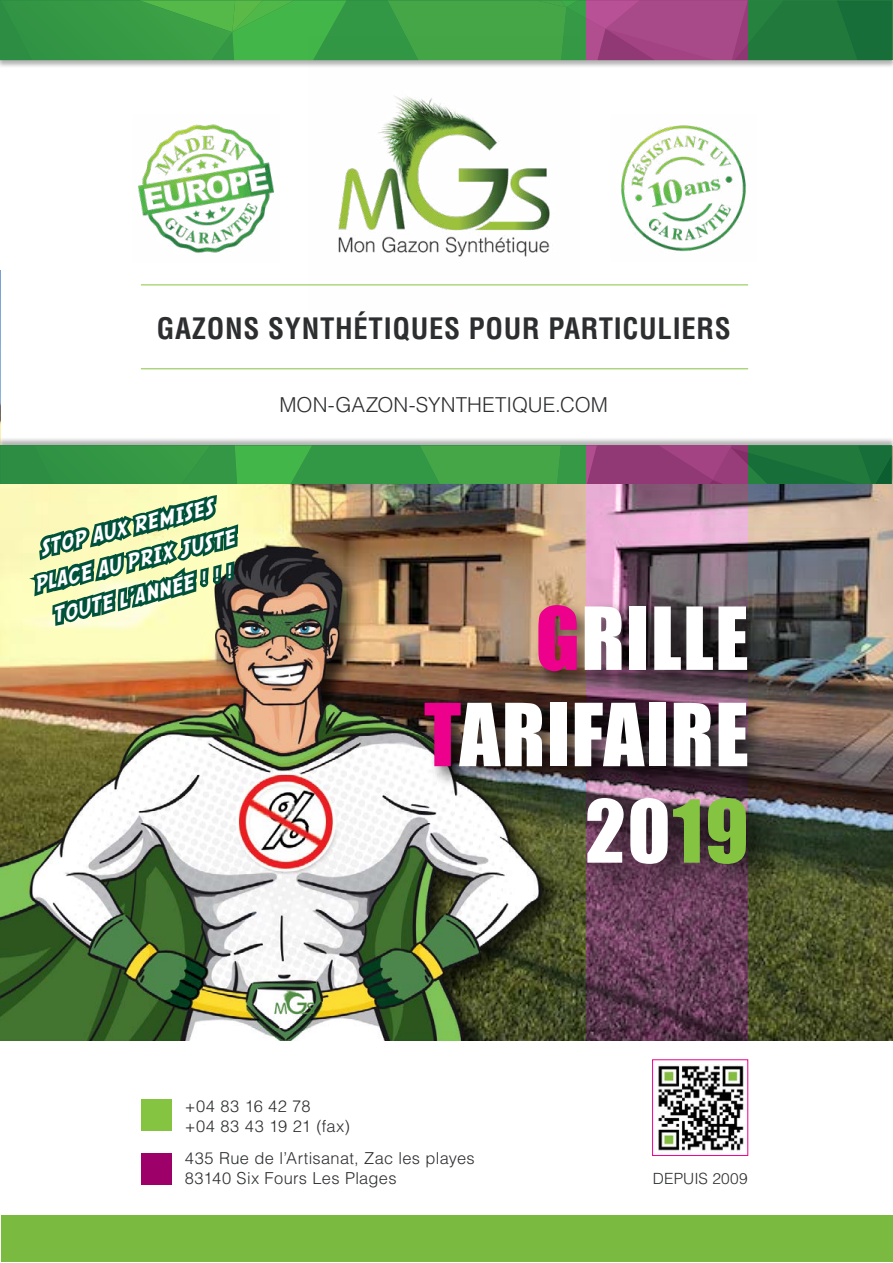
<style>
.page{position:relative;width:893px;height:1263px;background:#fff}
.page>*{position:absolute;margin:0;border:0;box-sizing:border-box;transform-origin:0 0}
.t1{font:80.25px/96.4px "Impact";letter-spacing:.02em;color:#fff;text-align:right}
.t2{font:700 condensed 28.8px "Helvetica LT Std";letter-spacing:.025em;color:#2d2e30}
.t3{font:20.55px/34.3px "SF Comic Script";color:#fff;text-align:center}
.t4{font:300 20.55px "Helvetica LT Std";letter-spacing:.005em;color:#2d2e30}
.t5{font:300 16.5px/19.8px "Helvetica LT Std";letter-spacing:.02em;color:#2d2e30}
.t6{font:300 15.45px "Helvetica LT Std";letter-spacing:.005em;color:#2d2e30}
.s1{color:#ec008c}
.s2{color:#85c441}
</style>
<div class="page">
<img style="left:0;top:271px;width:893px;height:770px">
<div style="left:1px;top:60px;width:892px;height:385px;background:#fff"></div>
<div style="left:0;top:0;width:893px;height:68px;background:#000;opacity:.3"></div>
<svg style="left:0;top:0;width:892px;height:60px;background:#359843"></svg>
<svg style="left:586px;top:0;width:162px;height:1041px;background:#885777"></svg>
<div style="left:0;top:545px;width:565px;height:521px;background:#000;opacity:.7"></div>
<img style="left:1px;top:629px;width:541px;height:412px">
<div style="left:419px;top:600px;width:350px;height:188px;background:#000;opacity:.6"></div>
<div style="left:578px;top:788px;width:208px;height:116px;background:#000;opacity:.6"></div>
<div style="left:0;top:1041px;width:893px;height:194px;background:#fff"></div>
<div style="left:141px;top:1099px;width:30px;height:32px;background:#85c441"></div>
<div style="left:141px;top:1153px;width:30px;height:31px;background:#9e006a"></div>
<svg style="left:652px;top:1059px;width:96px;height:97px"></svg>
<img style="left:1px;top:90px;width:891px;height:539px">
<div style="left:1px;top:1215px;width:892px;height:46px;background:#7aba41"></div>
<img style="left:308px;top:37px;width:271px;height:275px">
<img style="left:274px;top:983px;width:41px;height:41px">
<h2 class="t2" style="left:157px;top:310px;width:576px">GAZONS SYNTHÉTIQUES POUR PARTICULIERS</h2>
<p class="t3" style="left:22px;top:532px;width:207px;rotate:-13deg">STOP AUX REMISES<br>PLACE AU PRIX JUSTE<br>TOUTE L’ANNÉE ! ! !</p>
<p class="t4" style="left:279px;top:392px;width:330px">MON-GAZON-SYNTHETIQUE.COM</p>
<h1 class="t1" style="left:424px;top:588px;width:326px"><span class="s1">G</span>RILLE<br><span class="s1">T</span>ARIFAIRE<br>20<span class="s2">19</span></h1>
<p class="t5" style="left:185px;top:1096px;width:166px">+04 83 16 42 78<br>+04 83 43 19 21 (fax)</p>
<p class="t5" style="left:185px;top:1148px;width:292px">435 Rue de l’Artisanat, Zac les playes<br>83140 Six Fours Les Plages</p>
<p class="t6" style="left:653px;top:1169px;width:96px">DEPUIS 2009</p>
</div>
